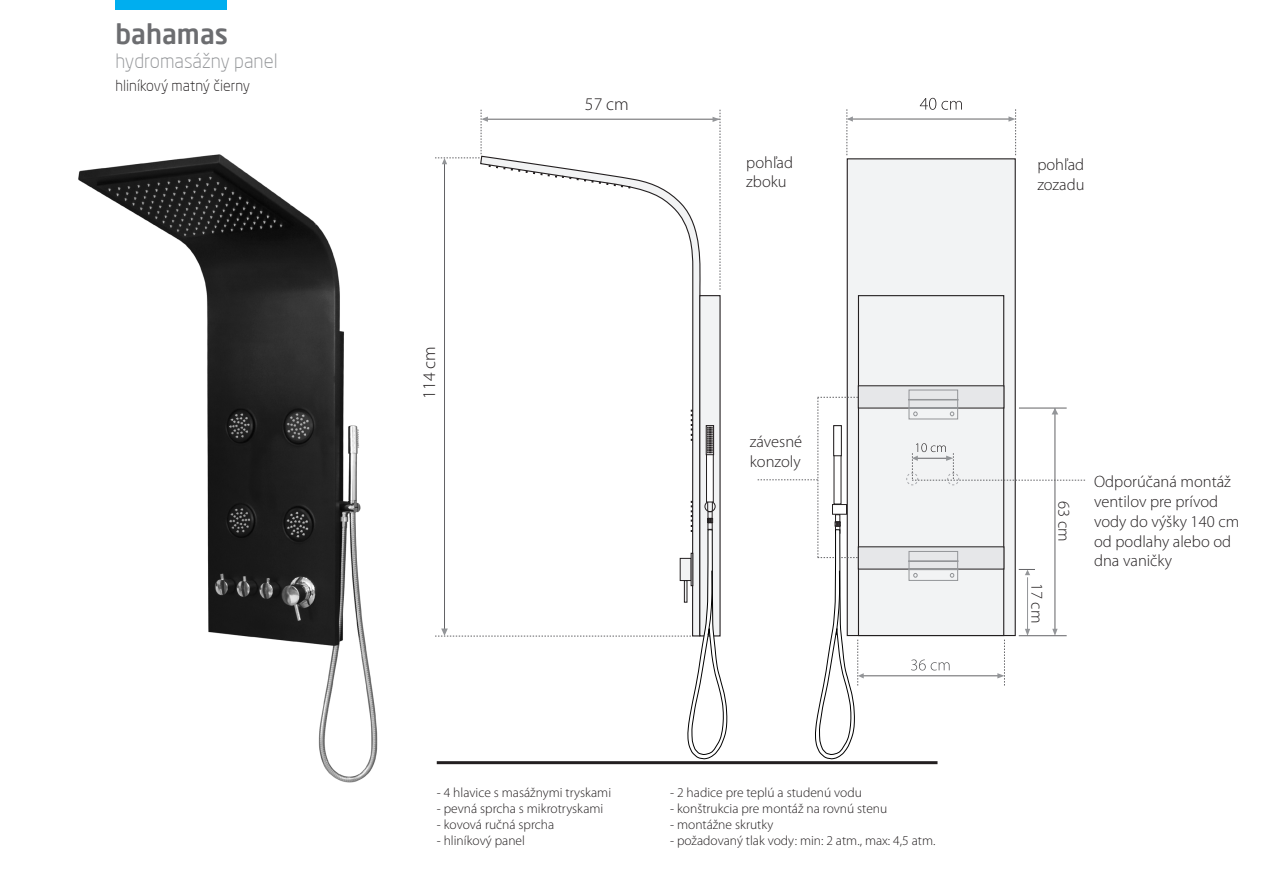
<style>
.page{position:relative;width:1263px;height:893px;background:#fff}
.page>*{position:absolute;margin:0;border:0;box-sizing:border-box;transform-origin:0 0}
.t1{font:500 27.15px "Neo Sans Pro";color:#6c6d70}
.t2{font:300 19.5px "Neo Sans Pro";color:#939598}
.t3{font:300 17.85px "Myriad Pro";color:#231f20}
.t4{font:300 16.5px/19.8px "Myriad Pro";color:#231f20}
.t5{font:300 15px "Neo Sans Pro";color:#231f20}
.t6{font:300 13.5px "Myriad Pro";color:#231f20}
</style>
<div class="page">
<div style="left:116px;top:0;width:111px;height:10px;background:#00aeef"></div>
<hr style="left:437px;top:761px;width:500px;height:3px;background:#231f20">
<hr style="left:1055px;top:409px;width:1px;height:221px;background:#636366">
<svg style="left:1052px;top:409px;width:6px;height:5px"></svg>
<svg style="left:1052px;top:629px;width:5px;height:6px"></svg>
<hr style="left:1027px;top:577px;width:1px;height:53px;background:#939598">
<svg style="left:1025px;top:629px;width:5px;height:6px"></svg>
<hr style="left:444px;top:160px;width:1px;height:470px;background:#636366">
<hr style="left:483px;top:119px;width:237px;height:1px;background:#636366">
<svg style="left:712px;top:110px;width:9px;height:180px"></svg>
<svg style="left:490px;top:157px;width:211px;height:344px"></svg>
<div style="left:699px;top:295px;width:22px;height:341px;background:#f2f3f4;border:1px solid #231f20"></div>
<div style="left:847px;top:158px;width:169px;height:478px;background:#f2f3f4;border:1px solid #231f20"></div>
<div style="left:858px;top:295px;width:146px;height:341px;background:#f2f3f4;border:1px solid #231f20"></div>
<hr style="left:1019px;top:408px;width:48px;height:1px;background:#636366">
<hr style="left:1019px;top:635px;width:48px;height:1px;background:#636366">
<div style="left:858px;top:385px;width:146px;height:23px;background:#e6e7e9"></div>
<div style="left:858px;top:546px;width:146px;height:23px;background:#e6e7e9"></div>
<svg style="left:1019px;top:569px;width:16px;height:6px"></svg>
<hr style="left:848px;top:119px;width:162px;height:1px;background:#636366">
<svg style="left:847px;top:109px;width:6px;height:46px"></svg>
<svg style="left:1008px;top:109px;width:8px;height:46px"></svg>
<svg style="left:920px;top:98px;width:42px;height:12px"></svg>
<div style="left:909px;top:390px;width:49px;height:29px;border:1px solid #939598"></div>
<div style="left:908px;top:399px;width:50px;height:1px;border:1px solid #939598"></div>
<div style="left:908px;top:408px;width:50px;height:1px;border:1px solid #939598"></div>
<svg style="left:913px;top:412px;width:4px;height:4px"></svg>
<svg style="left:950px;top:412px;width:4px;height:4px"></svg>
<svg style="left:906px;top:443px;width:179px;height:43px"></svg>
<div style="left:909px;top:551px;width:49px;height:30px;border:1px solid #939598"></div>
<div style="left:908px;top:561px;width:50px;height:1px;border:1px solid #939598"></div>
<div style="left:908px;top:569px;width:50px;height:1px;border:1px solid #939598"></div>
<svg style="left:913px;top:573px;width:4px;height:4px"></svg>
<svg style="left:950px;top:573px;width:4px;height:4px"></svg>
<hr style="left:862px;top:676px;width:139px;height:1px;background:#636366">
<svg style="left:997px;top:640px;width:8px;height:45px"></svg>
<svg style="left:911px;top:659px;width:38px;height:11px"></svg>
<img style="left:78px;top:154px;width:300px;height:629px">
<div style="left:706px;top:425px;width:8px;height:77px;background:#fff;border:1px solid #231f20"></div>
<svg style="left:706px;top:425px;width:8px;height:30px"></svg>
<svg style="left:707px;top:427px;width:6px;height:26px"></svg>
<svg style="left:758px;top:397px;width:106px;height:362px"></svg>
<svg style="left:691px;top:410px;width:1px;height:30px"></svg>
<svg style="left:435px;top:501px;width:292px;height:258px"></svg>
<svg style="left:435px;top:110px;width:55px;height:57px"></svg>
<svg style="left:511px;top:169px;width:9px;height:2px"></svg>
<svg style="left:555px;top:176px;width:9px;height:2px"></svg>
<p class="t1" style="left:116px;top:17px;width:114px">bahamas</p>
<p class="t2" style="left:116px;top:48px;width:164px">hydromasážny panel</p>
<p class="t5" style="left:116px;top:76px;width:136px">hliníkový matný čierny</p>
<p class="t3" style="left:418px;top:399px;width:54px;rotate:-90deg">114 cm</p>
<p class="t3" style="left:585px;top:93px;width:45px">57 cm</p>
<p class="t4" style="left:746px;top:152px;width:48px">pohľad</p>
<p class="t4" style="left:746px;top:172px;width:42px">zboku</p>
<p class="t4" style="left:750px;top:431px;width:54px">závesné</p>
<p class="t4" style="left:750px;top:451px;width:52px">konzoly</p>
<p class="t6" style="left:437px;top:784px;width:176px">- 4 hlavice s masážnymi tryskami</p>
<p class="t6" style="left:437px;top:800px;width:168px">- pevná sprcha s mikrotryskami</p>
<p class="t6" style="left:437px;top:816px;width:119px">- kovová ručná sprcha</p>
<p class="t6" style="left:437px;top:833px;width:90px">- hliníkový panel</p>
<p class="t6" style="left:670px;top:784px;width:193px">- 2 hadice pre teplú a studenú vodu</p>
<p class="t6" style="left:670px;top:800px;width:219px">- konštrukcia pre montáž na rovnú stenu</p>
<p class="t6" style="left:670px;top:816px;width:105px">- montážne skrutky</p>
<p class="t6" style="left:670px;top:833px;width:267px">- požadovaný tlak vody: min: 2 atm., max: 4,5 atm.</p>
<p class="t4" style="left:1037px;top:154px;width:49px">pohľad zozadu</p>
<p class="t4" style="left:1074px;top:501px;width:42px;rotate:90deg">63 cm</p>
<p class="t4" style="left:1047px;top:583px;width:42px;rotate:90deg">17 cm</p>
<p class="t4" style="left:1094px;top:472px;width:147px">Odporúčaná montáž ventilov pre prívod vody do výšky 140 cm od podlahy alebo od dna vaničky</p>
</div>
